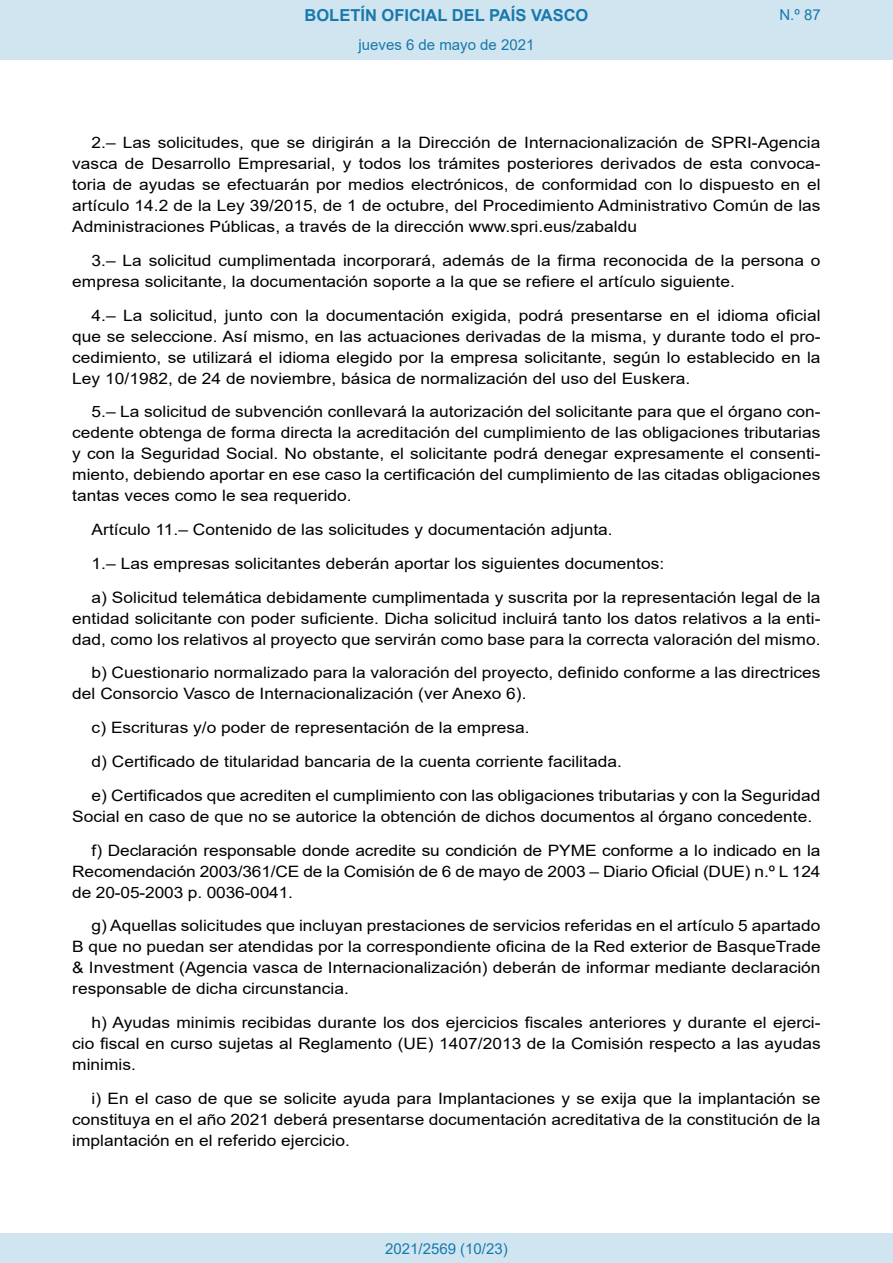
<style>
.page{position:relative;width:893px;height:1263px;background:#fff}
.page>*{position:absolute;margin:0;border:0;box-sizing:border-box;transform-origin:0 0}
.t1{font:700 16.5px "Arial";color:#1879ad}
.BOPVDetalle{font:15.6px/21px "Arial";color:#000;text-align:justify;scale:1.11 1}
.Paginacion_Centro{font:15px "Arial";color:#1879ad}
</style>
<div class="page">
<div style="left:0;top:0;width:893px;height:60px;background:#d0e5f0"></div>
<div style="left:0;top:1233px;width:893px;height:30px;background:#d0e5f0"></div>
<p class="t1" style="left:305px;top:3px;width:285px">BOLETÍN OFICIAL DEL PAÍS VASCO</p>
<p class="Paginacion_Centro" style="left:358px;top:35px;width:177px">jueves 6 de mayo de 2021</p>
<p class="Paginacion_Centro" style="left:779px;top:5px;width:43px">N.º 87</p>
<p class="BOPVDetalle" style="left:72px;top:132px;width:676px;text-indent:19px">2.– Las solicitudes, que se dirigirán a la Dirección de Internacionalización de SPRI-Agencia vasca de Desarrollo Empresarial, y todos los trámites posteriores derivados de esta convoca&shy;toria de ayudas se efectuarán por medios electrónicos, de conformidad con lo dispuesto en el artículo 14.2 de la Ley 39/2015, de 1 de octubre, del Procedimiento Administrativo Común de las Administraciones Públicas, a través de la dirección www.spri.eus/zabaldu</p>
<p class="BOPVDetalle" style="left:72px;top:250px;width:676px;text-indent:19px">3.– La solicitud cumplimentada incorporará, además de la firma reconocida de la persona o empresa solicitante, la documentación soporte a la que se refiere el artículo siguiente.</p>
<p class="BOPVDetalle" style="left:72px;top:305px;width:676px;text-indent:19px">4.– La solicitud, junto con la documentación exigida, podrá presentarse en el idioma oficial que se seleccione. Así mismo, en las actuaciones derivadas de la misma, y durante todo el pro&shy;cedimiento, se utilizará el idioma elegido por la empresa solicitante, según lo establecido en la Ley 10/1982, de 24 de noviembre, básica de normalización del uso del Euskera.</p>
<p class="BOPVDetalle" style="left:72px;top:401px;width:676px;text-indent:19px">5.– La solicitud de subvención conllevará la autorización del solicitante para que el órgano con&shy;cedente obtenga de forma directa la acreditación del cumplimiento de las obligaciones tributarias y con la Seguridad Social. No obstante, el solicitante podrá denegar expresamente el consenti&shy;miento, debiendo aportar en ese caso la certificación del cumplimiento de las citadas obligaciones tantas veces como le sea requerido.</p>
<p class="BOPVDetalle" style="left:92px;top:519px;width:471px">Artículo 11.– Contenido de las solicitudes y documentación adjunta.</p>
<p class="BOPVDetalle" style="left:92px;top:553px;width:517px">1.– Las empresas solicitantes deberán aportar los siguientes documentos:</p>
<p class="BOPVDetalle" style="left:72px;top:587px;width:676px;text-indent:19px">a) Solicitud telemática debidamente cumplimentada y suscrita por la representación legal de la entidad solicitante con poder suficiente. Dicha solicitud incluirá tanto los datos relativos a la enti&shy;dad, como los relativos al proyecto que servirán como base para la correcta valoración del mismo.</p>
<p class="BOPVDetalle" style="left:72px;top:662px;width:676px;text-indent:19px">b) Cuestionario normalizado para la valoración del proyecto, definido conforme a las directrices del Consorcio Vasco de Internacionalización (ver Anexo 6).</p>
<p class="BOPVDetalle" style="left:92px;top:717px;width:396px">c) Escrituras y/o poder de representación de la empresa.</p>
<p class="BOPVDetalle" style="left:92px;top:751px;width:479px">d) Certificado de titularidad bancaria de la cuenta corriente facilitada.</p>
<p class="BOPVDetalle" style="left:72px;top:785px;width:676px;text-indent:19px">e) Certificados que acrediten el cumplimiento con las obligaciones tributarias y con la Seguridad<br>Social en caso de que no se autorice la obtención de dichos documentos al órgano concedente.</p>
<p class="BOPVDetalle" style="left:72px;top:839px;width:676px;text-indent:19px">f) Declaración responsable donde acredite su condición de PYME conforme a lo indicado en la Recomendación 2003/361/CE de la Comisión de 6 de mayo de 2003 – Diario Oficial (DUE) n.º L 124 de 20-05-2003 p. 0036-0041.</p>
<p class="BOPVDetalle" style="left:72px;top:915px;width:676px;text-indent:19px">g) Aquellas solicitudes que incluyan prestaciones de servicios referidas en el artículo 5 apartado B que no puedan ser atendidas por la correspondiente oficina de la Red exterior de BasqueTrade &amp; Investment (Agencia vasca de Internacionalización) deberán de informar mediante declaración responsable de dicha circunstancia.</p>
<p class="BOPVDetalle" style="left:72px;top:1012px;width:676px;text-indent:19px">h) Ayudas minimis recibidas durante los dos ejercicios fiscales anteriores y durante el ejerci&shy;cio fiscal en curso sujetas al Reglamento (UE) 1407/2013 de la Comisión respecto a las ayudas minimis.</p>
<p class="BOPVDetalle" style="left:72px;top:1088px;width:676px;text-indent:19px">i) En el caso de que se solicite ayuda para Implantaciones y se exija que la implantación se constituya en el año 2021 deberá presentarse documentación acreditativa de la constitución de la implantación en el referido ejercicio.</p>
<p class="Paginacion_Centro" style="left:385px;top:1238px;width:124px">2021/2569 (10/23)</p>
</div>
